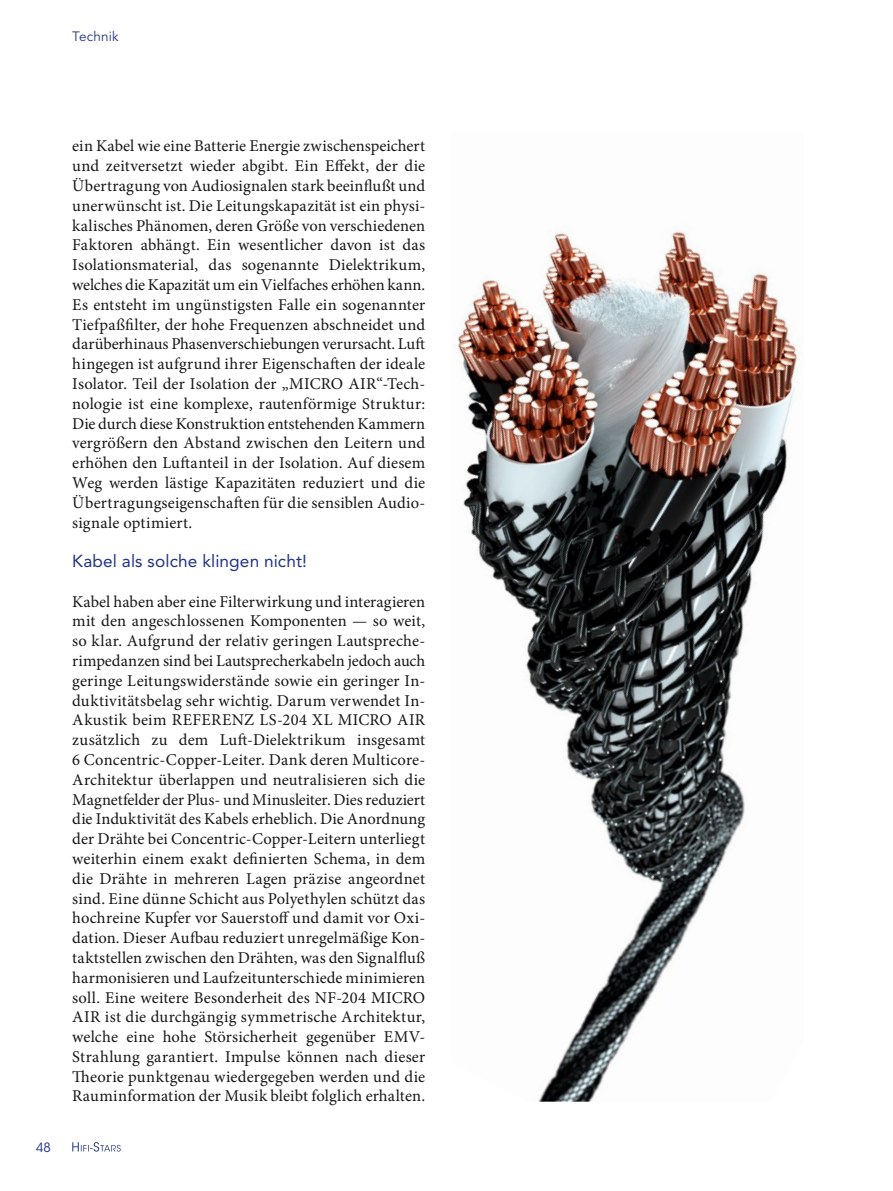
<style>
.page{position:relative;width:893px;height:1191px;background:#fff}
.page>*{position:absolute;margin:0;border:0;box-sizing:border-box;transform-origin:0 0}
.t1{font:17.25px "Avenir LT Std";letter-spacing:.005em;color:#223385}
.t2{font:16.5px/19.8px "Minion Pro";letter-spacing:.005em;color:#181716;text-align:justify}
.t3{font:13.5px "Avenir LT Std";letter-spacing:.01em;color:#223385}
.t4{font:12.75px "ITC Avant Garde Std";color:#223385}
</style>
<div class="page">
<img style="left:456px;top:231px;width:342px;height:870px">
<svg style="left:72px;top:1142px;width:49px;height:9px"></svg>
<p class="t3" style="left:72px;top:29px;width:48px">Technik</p>
<p class="t4" style="left:36px;top:1139px;width:16px">48</p>
<p class="t2" style="left:72px;top:136px;width:354px">ein Kabel wie eine Batterie Energie zwischenspeichert und zeitversetzt wieder abgibt. Ein Effekt, der die Übertragung von Audiosignalen stark beeinflußt und unerwünscht ist. Die Leitungskapazität ist ein physi&shy;kalisches Phänomen, deren Größe von verschiedenen Faktoren abhängt. Ein wesentlicher davon ist das Isolationsmaterial, das sogenannte Dielektrikum, welches die Kapazität um ein Vielfaches erhöhen kann.<br>Es entsteht im ungünstigsten Falle ein sogenannter Tiefpaßfilter, der hohe Frequenzen abschneidet und darüberhinaus Phasenverschiebungen verursacht. Luft hingegen ist aufgrund ihrer Eigenschaften der ideale Isolator. Teil der Isolation der „MICRO AIR“-Tech&shy;nologie ist eine komplexe, rautenförmige Struktur:<br>Die durch diese Konstruktion entstehenden Kammern vergrößern den Abstand zwischen den Leitern und erhöhen den Luftanteil in der Isolation. Auf diesem Weg werden lästige Kapazitäten reduziert und die Übertragungseigenschaften für die sensiblen Audio&shy;signale optimiert.</p>
<p class="t1" style="left:72px;top:551px;width:236px">Kabel als solche klingen nicht!</p>
<p class="t2" style="left:72px;top:591px;width:354px">Kabel haben aber eine Filterwirkung und interagieren mit den angeschlossenen Komponenten — so weit, so klar. Aufgrund der relativ geringen Lautspreche&shy;rimpedanzen sind bei Lautsprecherkabeln jedoch auch geringe Leitungswiderstände sowie ein geringer In&shy;duktivitätsbelag sehr wichtig. Darum verwendet In-Akustik beim REFERENZ LS-204 XL MICRO AIR zusätzlich zu dem Luft-Dielektrikum insgesamt 6 Concentric-Copper-Leiter. Dank deren Multicore-Architektur überlappen und neutralisieren sich die Magnetfelder der Plus- und Minusleiter. Dies reduziert die Induktivität des Kabels erheblich. Die Anordnung der Drähte bei Concentric-Copper-Leitern unterliegt weiterhin einem exakt definierten Schema, in dem die Drähte in mehreren Lagen präzise angeordnet sind. Eine dünne Schicht aus Polyethylen schützt das hochreine Kupfer vor Sauerstoff und damit vor Oxi&shy;dation. Dieser Aufbau reduziert unregelmäßige Kon&shy;taktstellen zwischen den Drähten, was den Signalfluß harmonisieren und Laufzeitunterschiede minimieren soll. Eine weitere Besonderheit des NF-204 MICRO AIR ist die durchgängig symmetrische Architektur, welche eine hohe Störsicherheit gegenüber EMV-Strahlung garantiert. Impulse können nach dieser Theorie punktgenau wiedergegeben werden und die Rauminformation der Musik bleibt folglich erhalten.</p>
</div>
